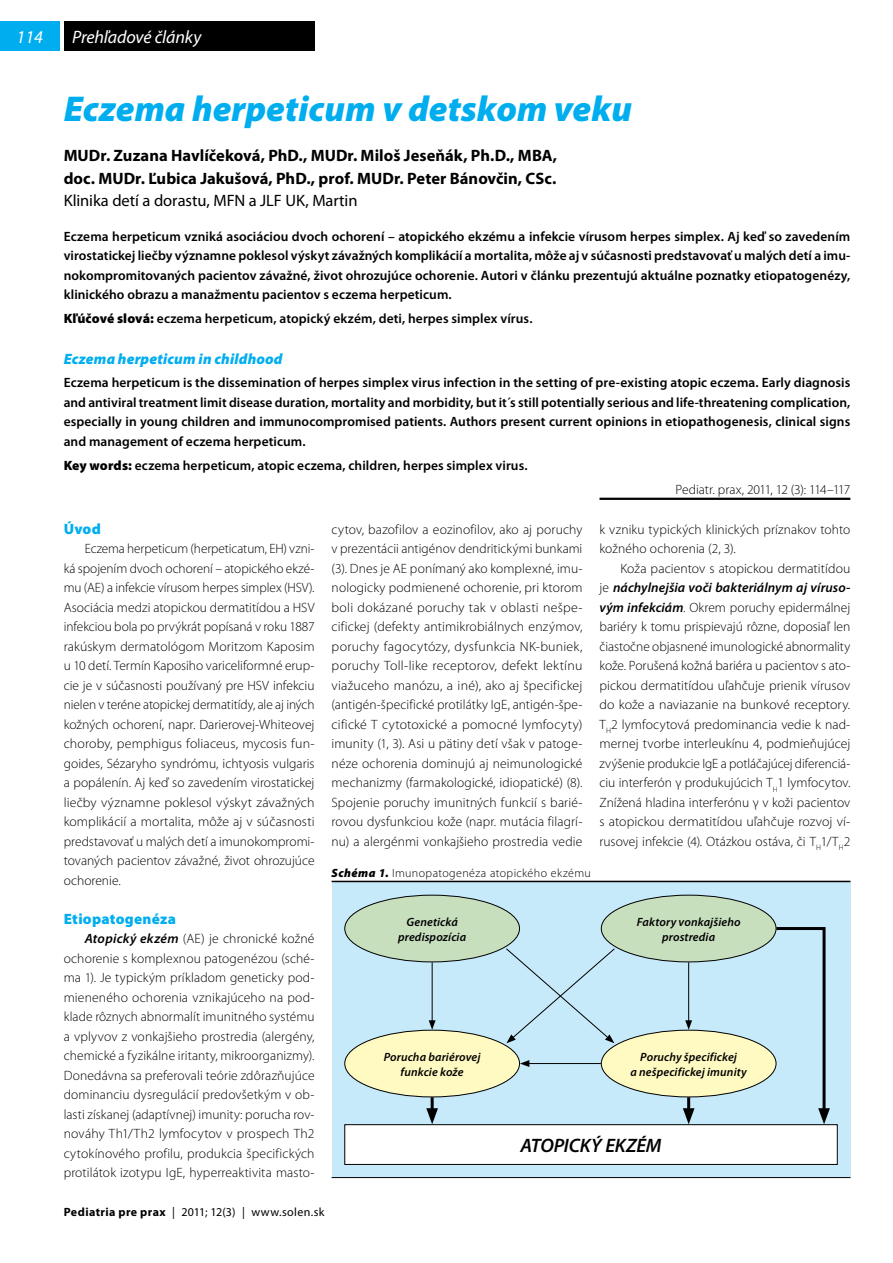
<style>
.page{position:relative;width:893px;height:1263px;background:#fff}
.page>*{position:absolute;margin:0;border:0;box-sizing:border-box;transform-origin:0 0}
.t1{font:italic 900 36px "Myriad Pro";color:#00aeef}
.t2{font:italic 600 19.5px "Myriad Pro";letter-spacing:-.01em;color:#000}
.t3{font:italic 18px "Myriad Pro";letter-spacing:-.01em;color:#fff}
.t4{font:700 16.5px/22.5px "Myriad Pro";color:#000}
.t5{font:16.5px "Myriad Pro";letter-spacing:-.005em;color:#000}
.t6{font:italic 900 15px "Myriad Pro";letter-spacing:.01em;color:#00aeef}
.t7{font:900 15px "Myriad Pro";letter-spacing:.015em;color:#00aeef}
.t8{font:300 13.5px/19.5px "Myriad Pro";letter-spacing:.005em;color:#000;text-align:justify}
.t9{font:600 13.5px/19.5px "Myriad Pro";letter-spacing:.005em;color:#000;text-align:justify}
.t10{font:italic 600 12px/15px "Myriad Pro";letter-spacing:.01em;color:#000;text-align:center}
.t11{font:12px "Myriad Pro";letter-spacing:.03em;color:#000}
.t12{font:300 12px "Myriad Pro";letter-spacing:.03em;color:#000}
.s1{font-weight:900}
.s2{font-weight:600;font-style:italic}
.s3{font-weight:900;font-style:italic}
.s4{font-weight:700}
</style>
<div class="page">
<div style="left:0;top:21px;width:60px;height:30px;background:#00aeef"></div>
<div style="left:64px;top:21px;width:251px;height:30px;background:#000"></div>
<hr style="left:599px;top:498px;width:251px;height:2px;background:#000">
<div style="left:332px;top:881px;width:518px;height:296px;background:#c7eafb"></div>
<hr style="left:332px;top:881px;width:518px;height:1px;background:#000">
<hr style="left:332px;top:1177px;width:518px;height:1px;background:#000">
<div style="left:345px;top:1125px;width:492px;height:39px;background:#fff"></div>
<div style="left:344px;top:1124px;width:494px;height:41px;border:1px solid #000"></div>
<div style="left:345px;top:895px;width:174px;height:67px;background:#c8dfbe;border-radius:50%"></div>
<div style="left:345px;top:1030px;width:174px;height:67px;background:#fffac2;border-radius:50%"></div>
<div style="left:601px;top:1030px;width:175px;height:67px;background:#fffac2;border-radius:50%"></div>
<div style="left:601px;top:895px;width:175px;height:67px;background:#c8dfbe;border-radius:50%"></div>
<hr style="left:688px;top:962px;width:1px;height:61px;background:#000">
<svg style="left:685px;top:1020px;width:7px;height:10px"></svg>
<hr style="left:432px;top:962px;width:1px;height:61px;background:#000">
<svg style="left:429px;top:1020px;width:7px;height:10px"></svg>
<svg style="left:506px;top:948px;width:109px;height:95px"></svg>
<hr style="left:527px;top:1063px;width:74px;height:1px;background:#000">
<svg style="left:520px;top:1060px;width:9px;height:7px"></svg>
<svg style="left:773px;top:925px;width:57px;height:199px"></svg>
<hr style="left:687px;top:1097px;width:3px;height:17px;background:#000">
<svg style="left:683px;top:1108px;width:11px;height:16px"></svg>
<hr style="left:431px;top:1097px;width:3px;height:17px;background:#000">
<svg style="left:426px;top:1108px;width:12px;height:16px"></svg>
<h3 class="t3" style="left:16px;top:26px;width:28px">114</h3>
<h3 class="t3" style="left:72px;top:26px;width:130px">Prehľadové články</h3>
<h1 class="t1" style="left:64px;top:84px;width:570px">Eczema herpeticum v detskom veku</h1>
<p class="t4" style="left:64px;top:144px;width:495px">MUDr. Zuzana Havlíčeková, PhD., MUDr. Miloš Jeseňák, Ph.D., MBA, doc. MUDr. Ľubica Jakušová, PhD., prof. MUDr. Peter Bánovčin, CSc.</p>
<p class="t5" style="left:64px;top:190px;width:295px">Klinika detí a dorastu, MFN a JLF UK, Martin</p>
<p class="t9" style="left:64px;top:226px;width:788px">Eczema herpeticum vzniká asociáciou dvoch ochorení – atopického ekzému a infekcie vírusom herpes simplex. Aj keď so zavedením virostatickej liečby významne poklesol výskyt závažných komplikácií a mortalita, môže aj v súčasnosti predstavovať u malých detí a imu&shy;nokompromitovaných pacientov závažné, život ohrozujúce ochorenie. Autori v článku prezentujú aktuálne poznatky etiopatogenézy, klinického obrazu a manažmentu pacientov s eczema herpeticum.</p>
<p class="t9" style="left:64px;top:308px;width:470px"><span class="s1">Kľúčové slová:</span> eczema herpeticum, atopický ekzém, deti, herpes simplex vírus.</p>
<p class="t6" style="left:64px;top:349px;width:220px">Eczema herpeticum in childhood</p>
<p class="t9" style="left:64px;top:373px;width:788px">Eczema herpeticum is the dissemination of herpes simplex virus infection in the setting of pre-existing atopic eczema. Early diagnosis and antiviral treatment limit disease duration, mortality and morbidity, but it´s still potentially serious and life-threatening complication, especially in young children and immunocompromised patients. Authors present current opinions in etiopathogenesis, clinical signs and management of eczema herpeticum.</p>
<p class="t9" style="left:64px;top:455px;width:465px"><span class="s1">Key words:</span> eczema herpeticum, atopic eczema, children, herpes simplex virus.</p>
<p class="t8" style="left:675px;top:479px;width:176px">Pediatr. prax, 2011, 12 (3): 114–117</p>
<p class="t7" style="left:64px;top:518px;width:39px">Úvod</p>
<p class="t8" style="left:64px;top:539px;width:252px;text-indent:21px">Eczema herpeticum (herpeticatum, EH) vzni&shy;ká spojením dvoch ochorení – atopického ekzé&shy;mu (AE) a infekcie vírusom herpes simplex (HSV).<br>Asociácia medzi atopickou dermatitídou a HSV infekciou bola po prvýkrát popísaná v roku 1887 rakúskym dermatológom Moritzom Kaposim u 10 detí. Termín Kaposiho variceliformné erup&shy;cie je v súčasnosti používaný pre HSV infekciu nielen v teréne atopickej dermatitídy, ale aj iných kožných ochorení, napr. Darierovej-Whiteovej choroby, pemphigus foliaceus, mycosis fun&shy;goides, Sézaryho syndrómu, ichtyosis vulgaris a popálenín. Aj keď so zavedením virostatickej liečby významne poklesol výskyt závažných komplikácií a mortalita, môže aj v súčasnosti predstavovať u malých detí a imunokompromi&shy;tovaných pacientov závažné, život ohrozujúce ochorenie.</p>
<p class="t7" style="left:64px;top:908px;width:114px">Etiopatogenéza</p>
<p class="t8" style="left:64px;top:929px;width:252px;text-indent:21px"><span class="s2">Atopický ekzém</span> (AE) je chronické kožné ochorenie s komplexnou patogenézou (sché&shy;ma 1). Je typickým príkladom geneticky pod&shy;mieneného ochorenia vznikajúceho na pod&shy;klade rôznych abnormalít imunitného systému a vplyvov z vonkajšieho prostredia (alergény, chemické a fyzikálne iritanty, mikroorganizmy).<br>Donedávna sa preferovali teórie zdôrazňujúce dominanciu dysregulácií predovšetkým v ob&shy;lasti získanej (adaptívnej) imunity: porucha rov&shy;nováhy Th1/Th2 lymfocytov v prospech Th2 cytokínového profilu, produkcia špecifických protilátok izotypu IgE, hyperreaktivita masto-</p>
<p class="t8" style="left:332px;top:519px;width:252px">cytov, bazofilov a eozinofilov, ako aj poruchy v prezentácii antigénov dendritickými bunkami (3). Dnes je AE ponímaný ako komplexné, imu&shy;nologicky podmienené ochorenie, pri ktorom boli dokázané poruchy tak v oblasti nešpe&shy;cifickej (defekty antimikrobiálnych enzýmov, poruchy fagocytózy, dysfunkcia NK-buniek, poruchy Toll-like receptorov, defekt lektínu viažuceho manózu, a iné), ako aj špecifickej (antigén-špecifické protilátky IgE, antigén-špe&shy;cifické T cytotoxické a pomocné lymfocyty) imunity (1, 3). Asi u pätiny detí však v patoge&shy;néze ochorenia dominujú aj neimunologické mechanizmy (farmakologické, idiopatické) (8).<br>Spojenie poruchy imunitných funkcií s barié&shy;rovou dysfunkciou kože (napr. mutácia filagrí&shy;nu) a alergénmi vonkajšieho prostredia vedie</p>
<p class="t8" style="left:599px;top:519px;width:252px">k vzniku typických klinických príznakov tohto kožného ochorenia (2, 3).</p>
<p class="t8" style="left:599px;top:558px;width:252px;text-indent:21px">Koža pacientov s atopickou dermatitídou je <span class="s2">náchylnejšia voči bakteriálnym aj víruso&shy;vým infekciám</span>. Okrem poruchy epidermálnej bariéry k tomu prispievajú rôzne, doposiaľ len čiastočne objasnené imunologické abnormality kože. Porušená kožná bariéra u pacientov s ato&shy;pickou dermatitídou uľahčuje prienik vírusov do kože a naviazanie na bunkové receptory.<br>T<sub>H</sub>2 lymfocytová predominancia vedie k nad&shy;mernej tvorbe interleukínu 4, podmieňujúcej zvýšenie produkcie IgE a potláčajúcej diferenciá&shy;ciu interferón γ produkujúcich T<sub>H</sub>1 lymfocytov.<br>Znížená hladina interferónu γ v koži pacientov s atopickou dermatitídou uľahčuje rozvoj ví&shy;rusovej infekcie (4). Otázkou ostáva, či T<sub>H</sub>1/T<sub>H</sub>2</p>
<p class="t12" style="left:332px;top:866px;width:261px"><span class="s3">Schéma 1.</span> Imunopatogenéza atopického ekzému</p>
<p class="t10" style="left:398px;top:914px;width:70px">Genetická predispozícia</p>
<p class="t10" style="left:637px;top:914px;width:105px">Faktory vonkajšieho prostredia</p>
<p class="t10" style="left:384px;top:1049px;width:98px">Porucha bariérovej funkcie kože</p>
<p class="t10" style="left:630px;top:1049px;width:118px">Poruchy špecifickej<br>a nešpecifickej imunity</p>
<h2 class="t2" style="left:520px;top:1133px;width:143px">ATOPICKÝ EKZÉM</h2>
<p class="t11" style="left:64px;top:1205px;width:262px"><span class="s4">Pediatria pre prax</span> | 2011; 12(3) | www.solen.sk</p>
</div>
